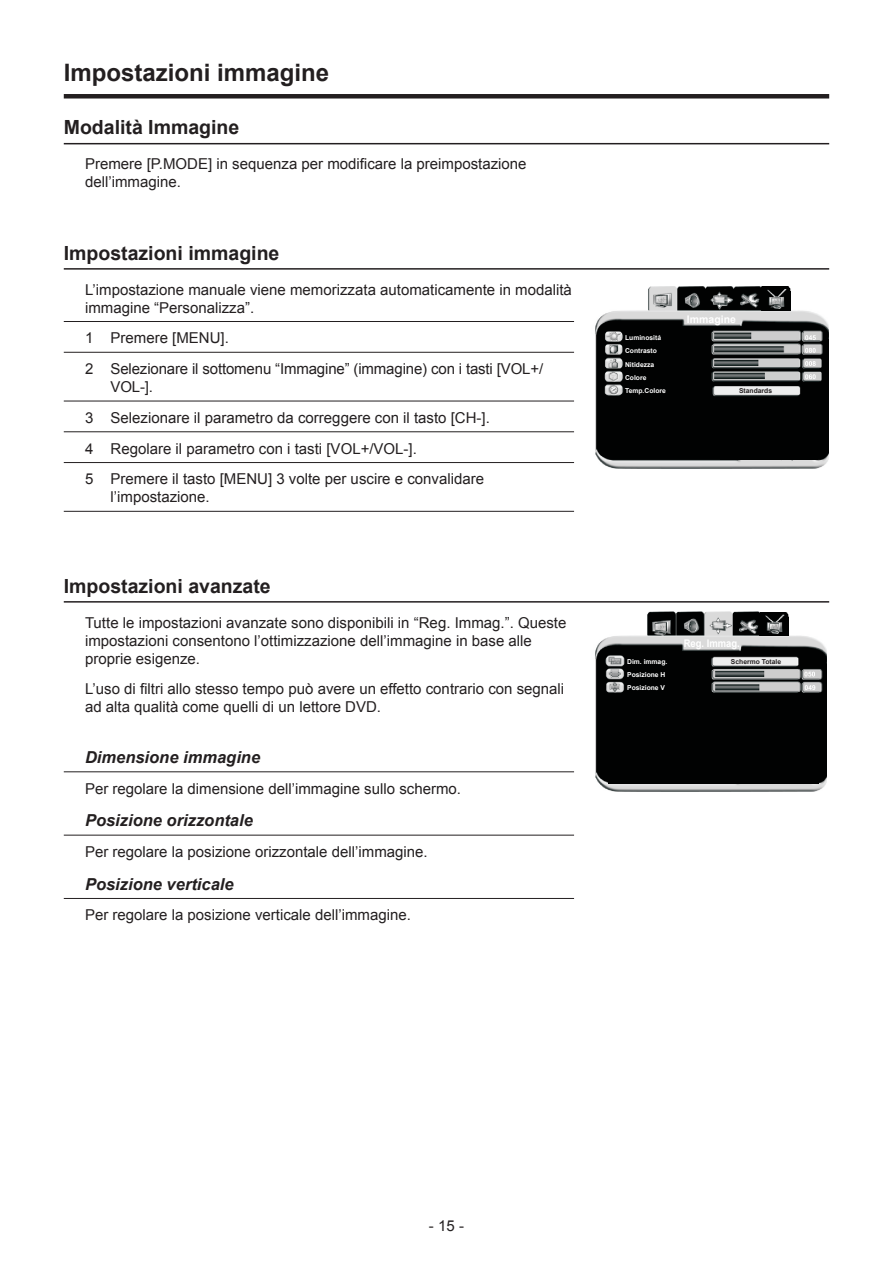
<style>
.page{position:relative;width:893px;height:1263px;background:#fff}
.page>*{position:absolute;margin:0;border:0;box-sizing:border-box;transform-origin:0 0}
.t1{font:700 24px "Arial";color:#231f20}
.t2{font:700 19.5px "Arial";color:#231f20}
.t3{font:italic 700 16.5px "Arial";color:#231f20}
.t4{font:15px/18px "Arial";color:#231f20}
.t5{font:700 10.5px "Arial";color:#fff;scale:.9 1}
.t6{font:700 10.5px "Arial";color:#fff}
.t7{font:700 6.75px/13.2px "Arial";color:#fff}
.t8{font:700 6.75px "Arial";color:#231f20}
</style>
<div class="page">
<div style="left:64px;top:94px;width:765px;height:5px;background:#231f20"></div>
<hr style="left:64px;top:143px;width:765px;height:1px;background:#231f20">
<hr style="left:64px;top:268px;width:765px;height:2px;background:#231f20">
<hr style="left:64px;top:321px;width:510px;height:1px;background:#231f20">
<hr style="left:64px;top:352px;width:510px;height:1px;background:#231f20">
<hr style="left:64px;top:401px;width:510px;height:1px;background:#231f20">
<hr style="left:64px;top:431px;width:510px;height:1px;background:#231f20">
<hr style="left:64px;top:462px;width:510px;height:1px;background:#231f20">
<hr style="left:64px;top:511px;width:510px;height:1px;background:#231f20">
<hr style="left:64px;top:601px;width:765px;height:2px;background:#231f20">
<hr style="left:64px;top:771px;width:510px;height:1px;background:#231f20">
<hr style="left:64px;top:835px;width:510px;height:1px;background:#231f20">
<hr style="left:64px;top:898px;width:510px;height:1px;background:#231f20">
<img style="left:595px;top:287px;width:234px;height:181px">
<svg style="left:805px;top:335px;width:11px;height:5px"></svg>
<svg style="left:805px;top:348px;width:11px;height:5px"></svg>
<svg style="left:805px;top:361px;width:11px;height:5px"></svg>
<svg style="left:805px;top:374px;width:11px;height:5px"></svg>
<div style="left:721px;top:431px;width:97px;height:29px;background:#010202"></div>
<img style="left:761px;top:287px;width:30px;height:24px">
<img style="left:595px;top:611px;width:232px;height:181px">
<svg style="left:804px;top:672px;width:11px;height:4px"></svg>
<svg style="left:805px;top:685px;width:10px;height:5px"></svg>
<div style="left:608px;top:755px;width:210px;height:28px;background:#010202"></div>
<div style="left:601px;top:693px;width:210px;height:28px;background:#010202"></div>
<img style="left:760px;top:612px;width:28px;height:24px">
<h1 class="t1" style="left:64px;top:60px;width:267px">Impostazioni immagine</h1>
<h2 class="t2" style="left:64px;top:117px;width:177px">Modalità Immagine</h2>
<p class="t4" style="left:85px;top:155px;width:443px">Premere [P.MODE] in sequenza per modificare la preimpostazione dell’immagine.</p>
<h2 class="t2" style="left:64px;top:242px;width:217px">Impostazioni immagine</h2>
<p class="t4" style="left:85px;top:280px;width:488px">L’impostazione manuale viene memorizzata automaticamente in modalità immagine “Personalizza”.</p>
<p class="t4" style="left:85px;top:323px;width:460px;line-height:30.8px">1 Premere [MENU].<br>2 Selezionare il sottomenu “Immagine” (immagine) con i tasti [VOL+/</p>
<p class="t4" style="left:85px;top:372px;width:406px;line-height:30.8px;text-indent:26px">VOL-].<br>3 Selezionare il parametro da correggere con il tasto [CH-].<br>4 Regolare il parametro con i tasti [VOL+/VOL-].<br>5 Premere il tasto [MENU] 3 volte per uscire e convalidare</p>
<p class="t4" style="left:111px;top:488px;width:101px">l’impostazione.</p>
<h2 class="t2" style="left:64px;top:575px;width:208px">Impostazioni avanzate</h2>
<p class="t4" style="left:85px;top:613px;width:483px">Tutte le impostazioni avanzate sono disponibili in “Reg. Immag.”. Queste impostazioni consentono l’ottimizzazione dell’immagine in base alle proprie esigenze.</p>
<p class="t4" style="left:85px;top:680px;width:481px">L’uso di filtri allo stesso tempo può avere un effetto contrario con segnali ad alta qualità come quelli di un lettore DVD.</p>
<p class="t3" style="left:85px;top:748px;width:177px">Dimensione immagine</p>
<p class="t4" style="left:85px;top:779px;width:377px">Per regolare la dimensione dell’immagine sullo schermo.</p>
<p class="t3" style="left:85px;top:811px;width:169px">Posizione orizzontale</p>
<p class="t4" style="left:85px;top:843px;width:344px">Per regolare la posizione orizzontale dell’immagine.</p>
<p class="t3" style="left:85px;top:875px;width:150px">Posizione verticale</p>
<p class="t4" style="left:85px;top:906px;width:327px">Per regolare la posizione verticale dell’immagine.</p>
<p class="t7" style="left:625px;top:331px;width:42px">Luminositá<br>Contrasto<br>Nitidezza<br>Colore<br>Temp.Colore</p>
<p class="t6" style="left:687px;top:313px;width:51px">Immagine</p>
<p class="t8" style="left:739px;top:387px;width:35px">Standards</p>
<p class="t7" style="left:627px;top:655px;width:42px">Dim. immag.<br>Posizione H<br>Posizione V</p>
<p class="t5" style="left:684px;top:637px;width:64px">Reg. Immag.</p>
<p class="t8" style="left:731px;top:658px;width:52px">Schermo Totale</p>
<p class="t4" style="left:429px;top:1217px;width:37px">- 15 -</p>
</div>
